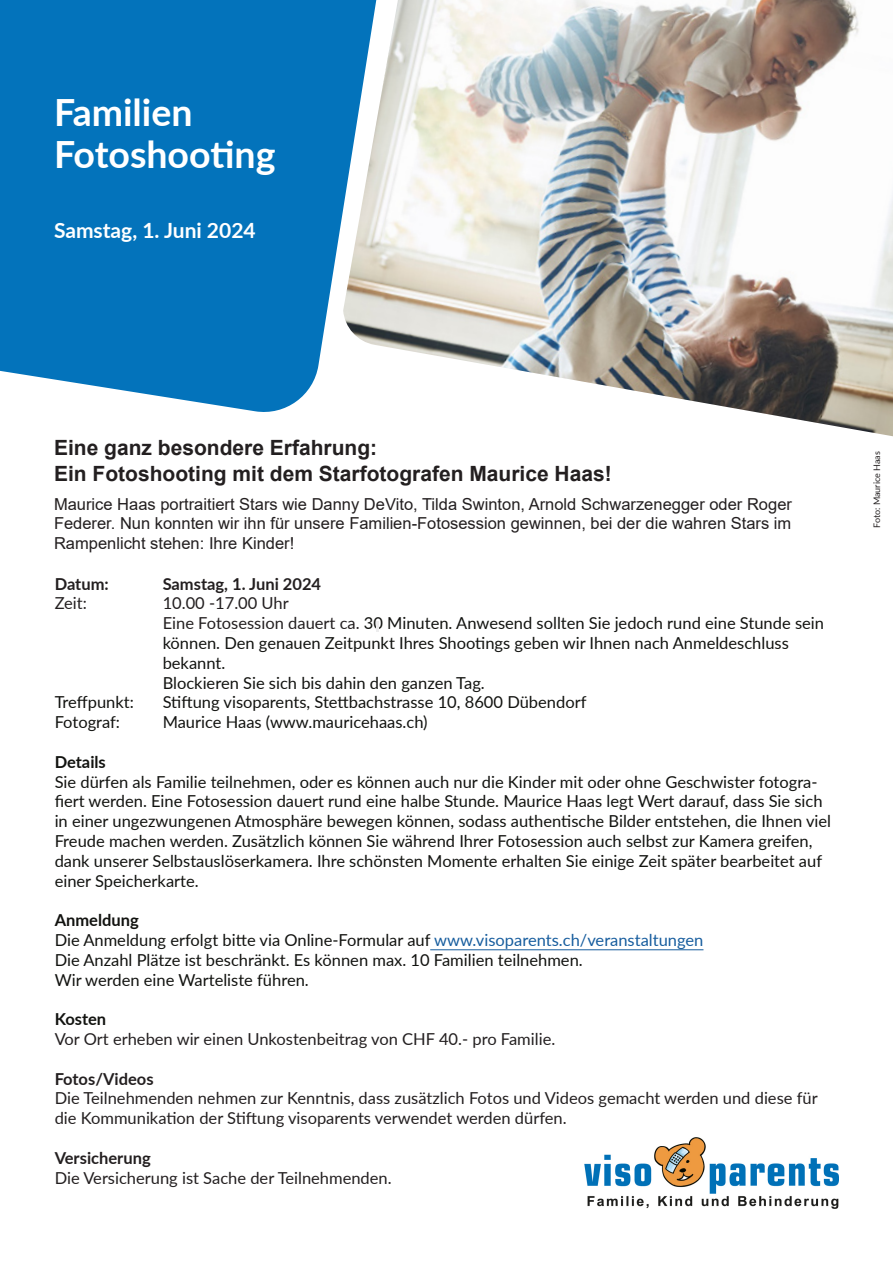
<style>
.page{position:relative;width:893px;height:1263px;background:#fff}
.page>*{position:absolute;margin:0;border:0;box-sizing:border-box;transform-origin:0 0}
.t1{font:700 37.5px "Lato";color:#fff}
.t2{font:700 21px "Arial";color:#231f20}
.t3{font:700 21px "Lato";color:#fff}
.t4{font:16.5px/19.8px "Lato";color:#121310}
.t5{font:16.5px/19.8px "Lato";color:#231f20}
.t6{font:16.5px "Arial";color:#231f20}
.t7{font:700 16.5px "Lato";color:#231f20}
.t8{font:700 16.5px "Lato";color:#121310}
.t9{font:9px "Lato";color:#231f20}
.s1{color:#231f20}
.s2{color:#175d9e}
</style>
<div class="page">
<div style="left:0;top:0;width:343px;height:412px;background:#0373bb"></div>
<hr style="left:430px;top:949px;width:273px;height:1px;background:#175d9e">
<img style="left:584px;top:1137px;width:255px;height:72px">
<img style="left:343px;top:0;width:550px;height:436px">
<svg style="left:376px;top:621px;width:2px;height:10px"></svg>
<p class="t1" style="left:54px;top:85px;width:140px">Familien</p>
<p class="t1" style="left:54px;top:127px;width:223px">Fotoshooting</p>
<p class="t3" style="left:54px;top:215px;width:203px">Samstag, 1. Juni 2024</p>
<p class="t2" style="left:54px;top:433px;width:325px">Eine ganz besondere Erfahrung:</p>
<p class="t2" style="left:54px;top:458px;width:559px">Ein Fotoshooting mit dem Starfotografen Maurice Haas!</p>
<p class="t6" style="left:54px;top:492px;width:739px">Maurice Haas portraitiert Stars wie Danny DeVito, Tilda Swinton, Arnold Schwarzenegger oder Roger</p>
<p class="t6" style="left:54px;top:512px;width:739px">Federer. Nun konnten wir ihn für unsere Familien-Fotosession gewinnen, bei der die wahren Stars im</p>
<p class="t6" style="left:54px;top:532px;width:242px">Rampenlicht stehen: Ihre Kinder!</p>
<p class="t7" style="left:55px;top:571px;width:56px">Datum:</p>
<p class="t7" style="left:163px;top:571px;width:160px">Samstag, 1. Juni 2024</p>
<p class="t5" style="left:55px;top:593px;width:34px">Zeit:</p>
<p class="t5" style="left:163px;top:593px;width:128px">10.00 -17.00 Uhr</p>
<p class="t4" style="left:163px;top:612px;width:663px"><span class="s1">Eine Fotosession dauert ca.</span> 30 Minuten. Anwesend sollten Sie jedoch rund eine Stunde sein</p>
<p class="t4" style="left:163px;top:632px;width:628px">können. Den genauen Zeitpunkt Ihres Shootings geben wir Ihnen nach Anmeldeschluss</p>
<p class="t4" style="left:163px;top:652px;width:64px">bekannt.</p>
<p class="t4" style="left:163px;top:672px;width:324px">Blockieren Sie sich bis dahin den ganzen Tag.</p>
<p class="t4" style="left:55px;top:692px;width:81px">Treffpunkt:</p>
<p class="t4" style="left:163px;top:692px;width:425px">Stiftung visoparents, Stettbachstrasse 10, 8600 Dübendorf</p>
<p class="t4" style="left:55px;top:711px;width:67px">Fotograf:</p>
<p class="t4" style="left:163px;top:711px;width:266px">Maurice Haas (www.mauricehaas.ch)</p>
<p class="t8" style="left:55px;top:749px;width:53px">Details</p>
<p class="t4" style="left:55px;top:771px;width:778px">Sie dürfen als Familie teilnehmen, oder es können auch nur die Kinder mit oder ohne Geschwister fotogra&shy;fiert werden. Eine Fotosession dauert rund eine halbe Stunde. Maurice Haas legt Wert darauf, dass Sie sich in einer ungezwungenen Atmosphäre bewegen können, sodass authentische Bilder entstehen, die Ihnen viel Freude machen werden. Zusätzlich können Sie während Ihrer Fotosession auch selbst zur Kamera greifen, dank unserer Selbstauslöserkamera. Ihre schönsten Momente erhalten Sie einige Zeit später bearbeitet auf einer Speicherkarte.</p>
<p class="t8" style="left:55px;top:908px;width:86px">Anmeldung</p>
<p class="t4" style="left:55px;top:929px;width:650px">Die Anmeldung erfolgt bitte via Online-Formular auf <span class="s2">www.visoparents.ch/veranstaltungen</span></p>
<p class="t4" style="left:55px;top:949px;width:530px">Die Anzahl Plätze ist beschränkt. Es können max. 10 Familien teilnehmen.</p>
<p class="t4" style="left:55px;top:969px;width:256px">Wir werden eine Warteliste führen.</p>
<p class="t8" style="left:55px;top:1007px;width:53px">Kosten</p>
<p class="t5" style="left:55px;top:1028px;width:502px">Vor Ort erheben wir einen Unkostenbeitrag von CHF 40.- pro Familie.</p>
<p class="t7" style="left:55px;top:1066px;width:101px">Fotos/Videos</p>
<p class="t5" style="left:55px;top:1088px;width:764px">Die Teilnehmenden nehmen zur Kenntnis, dass zusätzlich Fotos und Videos gemacht werden und diese für die Kommunikation der Stiftung visoparents verwendet werden dürfen.</p>
<p class="t7" style="left:55px;top:1145px;width:98px">Versicherung</p>
<p class="t5" style="left:55px;top:1167px;width:338px">Die Versicherung ist Sache der Teilnehmenden.</p>
<p class="t9" style="left:870px;top:528px;width:78px;rotate:-90deg">Foto: Maurice Haas</p>
</div>
